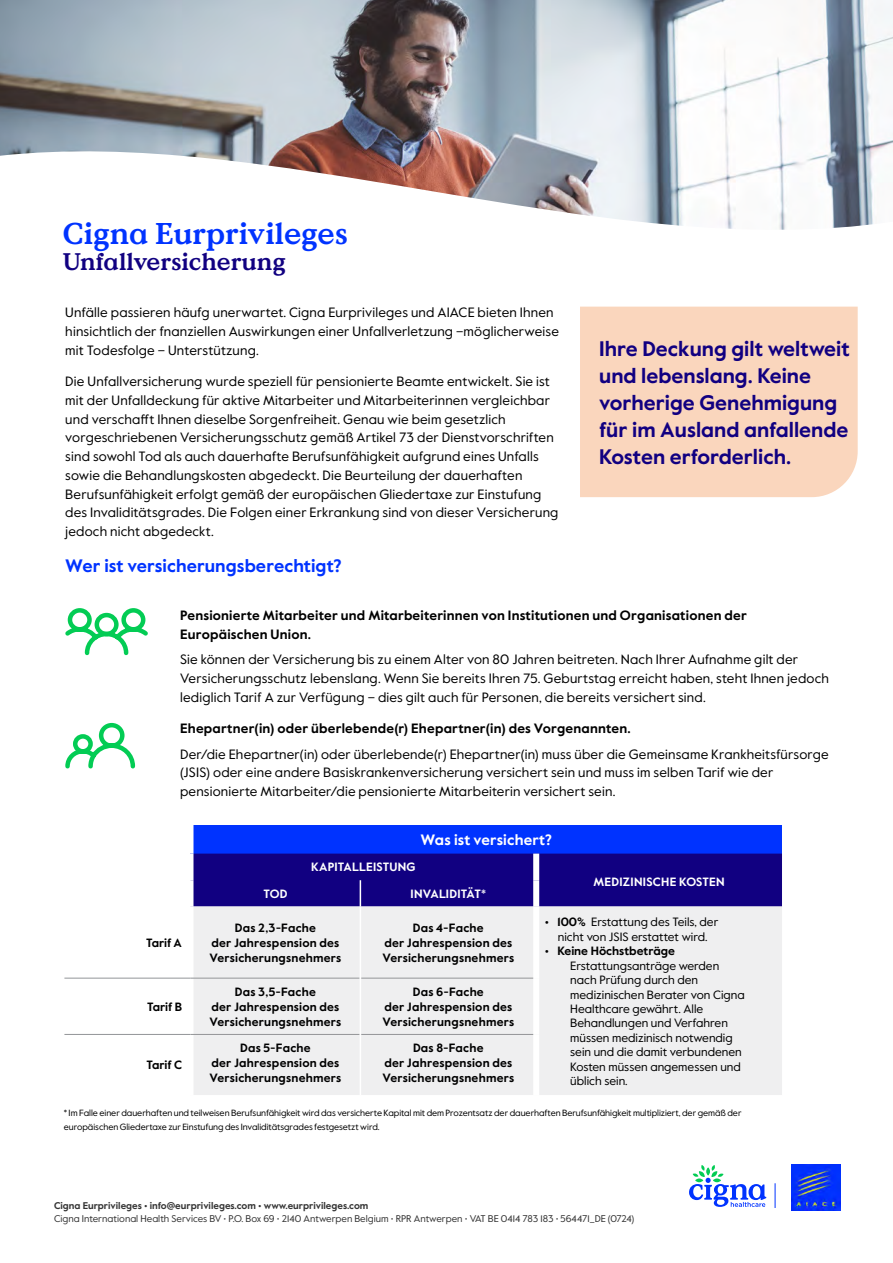
<style>
.page{position:relative;width:893px;height:1263px;background:#fff}
.page>*{position:absolute;margin:0;border:0;box-sizing:border-box;transform-origin:0 0}
.t1{font:700 30px "Value Serif Pro";color:#03f}
.t2{font:700 24px "Value Serif Pro";color:#110081}
.t3{font:700 21px/27px "Value Sans Pro";color:#110081}
.t4{font:700 18px "Value Sans Pro";letter-spacing:.005em;color:#03f}
.t5{font:700 15px "Value Sans Pro";letter-spacing:.01em;color:#fff}
.t6{font:13.5px/18.8px "Value Sans Pro";letter-spacing:.015em;color:#000}
.t7{font:700 13.5px/18.8px "Value Sans Pro";letter-spacing:.015em;color:#000}
.t8{font:700 12px/15px "Value Sans Pro";letter-spacing:.02em;color:#000;text-align:center}
.t9{font:12px/14.4px "Value Sans Pro";color:#000;text-align:center}
.t10{font:700 12px "Value Sans Pro";letter-spacing:.01em;color:#fff}
.t11{font:700 12px "Value Sans Pro";color:#000}
.t12{font:9.75px "Value Sans Pro";color:#333}
.t13{font:700 9.75px "Value Sans Pro";color:#333}
.t14{font:9px/13.5px "Value Sans Pro";letter-spacing:-.005em;color:#000}
.s1{font-weight:700}
</style>
<div class="page">
<svg style="left:775px;top:1183px;width:1px;height:25px"></svg>
<svg style="left:689px;top:1165px;width:77px;height:42px"></svg>
<img style="left:791px;top:1165px;width:49px;height:45px">
<div style="left:190px;top:825px;width:592px;height:28px;background:#03f"></div>
<div style="left:193px;top:906px;width:589px;height:189px;background:#efeff0"></div>
<div style="left:187px;top:825px;width:6px;height:29px;background:#fff"></div>
<div style="left:533px;top:906px;width:6px;height:72px;background:#fff"></div>
<div style="left:533px;top:978px;width:6px;height:56px;background:#fff"></div>
<div style="left:533px;top:1034px;width:6px;height:61px;background:#fff"></div>
<hr style="left:361px;top:1034px;width:172px;height:1px;background:#939598">
<hr style="left:64px;top:1034px;width:126px;height:1px;background:#939598">
<hr style="left:190px;top:1034px;width:170px;height:1px;background:#939598">
<hr style="left:64px;top:978px;width:126px;height:1px;background:#939598">
<hr style="left:190px;top:978px;width:170px;height:1px;background:#939598">
<hr style="left:361px;top:978px;width:172px;height:1px;background:#939598">
<hr style="left:360px;top:906px;width:1px;height:72px;background:#fff">
<hr style="left:360px;top:978px;width:1px;height:56px;background:#fff">
<hr style="left:360px;top:1034px;width:1px;height:61px;background:#fff">
<div style="left:190px;top:854px;width:592px;height:52px;background:#110081"></div>
<svg style="left:65px;top:608px;width:83px;height:48px"></svg>
<svg style="left:65px;top:722px;width:71px;height:47px"></svg>
<img style="left:0;top:0;width:893px;height:230px">
<div style="left:580px;top:307px;width:278px;height:190px;background:#fad6bd"></div>
<h1 class="t1" style="left:63px;top:215px;width:286px">Cigna Eurprivileges</h1>
<h2 class="t2" style="left:63px;top:248px;width:224px">Unfallversicherung</h2>
<p class="t6" style="left:65px;top:303px;width:495px">Unfälle passieren häufg unerwartet. Cigna Eurprivileges und AIACE bieten Ihnen hinsichtlich der fnanziellen Auswirkungen einer Unfallverletzung –möglicherweise mit Todesfolge – Unterstützung.</p>
<p class="t6" style="left:65px;top:372px;width:495px">Die Unfallversicherung wurde speziell für pensionierte Beamte entwickelt. Sie ist mit der Unfalldeckung für aktive Mitarbeiter und Mitarbeiterinnen vergleichbar und verschafft Ihnen dieselbe Sorgenfreiheit. Genau wie beim gesetzlich vorgeschriebenen Versicherungsschutz gemäß Artikel 73 der Dienstvorschriften sind sowohl Tod als auch dauerhafte Berufsunfähigkeit aufgrund eines Unfalls sowie die Behandlungskosten abgedeckt. Die Beurteilung der dauerhaften Berufsunfähigkeit erfolgt gemäß der europäischen Gliedertaxe zur Einstufung des Invaliditätsgrades. Die Folgen einer Erkrankung sind von dieser Versicherung jedoch nicht abgedeckt.</p>
<h3 class="t3" style="left:599px;top:336px;width:252px">Ihre Deckung gilt weltweit und lebenslang. Keine vorherige Genehmigung für im Ausland anfallende<br>Kosten erforderlich.</h3>
<h3 class="t4" style="left:65px;top:555px;width:278px">Wer ist versicherungsberechtigt?</h3>
<p class="t7" style="left:180px;top:607px;width:568px">Pensionierte Mitarbeiter und Mitarbeiterinnen von Institutionen und Organisationen der<br>Europäischen Union.</p>
<p class="t6" style="left:180px;top:650px;width:650px">Sie können der Versicherung bis zu einem Alter von 80 Jahren beitreten. Nach Ihrer Aufnahme gilt der<br>Versicherungsschutz lebenslang. Wenn Sie bereits Ihren 75. Geburtstag erreicht haben, steht Ihnen jedoch lediglich Tarif A zur Verfügung – dies gilt auch für Personen, die bereits versichert sind.</p>
<p class="t7" style="left:180px;top:720px;width:452px">Ehepartner(in) oder überlebende(r) Ehepartner(in) des Vorgenannten.</p>
<p class="t6" style="left:180px;top:745px;width:650px">Der/die Ehepartner(in) oder überlebende(r) Ehepartner(in) muss über die Gemeinsame Krankheitsfürsorge (JSIS) oder eine andere Basiskrankenversicherung versichert sein und muss im selben Tarif wie der pensionierte Mitarbeiter/die pensionierte Mitarbeiterin versichert sein.</p>
<p class="t5" style="left:421px;top:831px;width:133px">Was ist versichert?</p>
<p class="t10" style="left:311px;top:860px;width:106px">KAPITALLEISTUNG</p>
<p class="t10" style="left:263px;top:886px;width:26px">TOD</p>
<p class="t10" style="left:411px;top:886px;width:77px">INVALIDITÄT*</p>
<p class="t10" style="left:594px;top:875px;width:132px">MEDIZINISCHE KOSTEN</p>
<p class="t8" style="left:210px;top:921px;width:133px">Das 2,3-Fache<br>der Jahrespension des<br>Versicherungsnehmers</p>
<p class="t8" style="left:382px;top:921px;width:133px">Das 4-Fache<br>der Jahrespension des<br>Versicherungsnehmers</p>
<p class="t9" style="left:545px;top:914px;width:175px;line-height:15px"><span class="s1">• 100%</span> Erstattung des Teils, der nicht von JSIS erstattet wird.</p>
<p class="t8" style="left:146px;top:936px;width:37px">Tarif A</p>
<p class="t11" style="left:545px;top:944px;width:132px">• Keine Höchstbeträge</p>
<p class="t9" style="left:570px;top:958px;width:176px;text-align:left">Erstattungsanträge werden nach Prüfung durch den medizinischen Berater von Cigna<br>Healthcare gewährt. Alle<br>Behandlungen und Verfahren müssen medizinisch notwendig sein und die damit verbundenen<br>Kosten müssen angemessen und üblich sein.</p>
<p class="t8" style="left:210px;top:985px;width:133px">Das 3,5-Fache<br>der Jahrespension des<br>Versicherungsnehmers</p>
<p class="t8" style="left:382px;top:985px;width:133px">Das 6-Fache<br>der Jahrespension des<br>Versicherungsnehmers</p>
<p class="t8" style="left:147px;top:1000px;width:36px">Tarif B</p>
<p class="t8" style="left:210px;top:1041px;width:133px">Das 5-Fache<br>der Jahrespension des<br>Versicherungsnehmers</p>
<p class="t8" style="left:382px;top:1041px;width:133px">Das 8-Fache<br>der Jahrespension des<br>Versicherungsnehmers</p>
<p class="t14" style="left:64px;top:1106px;width:679px">* Im Falle einer dauerhaften und teilweisen Berufsunfähigkeit wird das versicherte Kapital mit dem Prozentsatz der dauerhaften Berufsunfähigkeit multipliziert, der gemäß der europäischen Gliedertaxe zur Einstufung des Invaliditätsgrades festgesetzt wird.</p>
<p class="t8" style="left:146px;top:1058px;width:37px">Tarif C</p>
<p class="t13" style="left:54px;top:1199px;width:316px">Cigna Eurprivileges • info@eurprivileges.com • www.eurprivileges.com</p>
<p class="t12" style="left:54px;top:1213px;width:582px">Cigna International Health Services BV • P.O. Box 69 • 2140 Antwerpen Belgium • RPR Antwerpen • VAT BE 0414 783 183 • 564471_DE (0724)</p>
</div>
